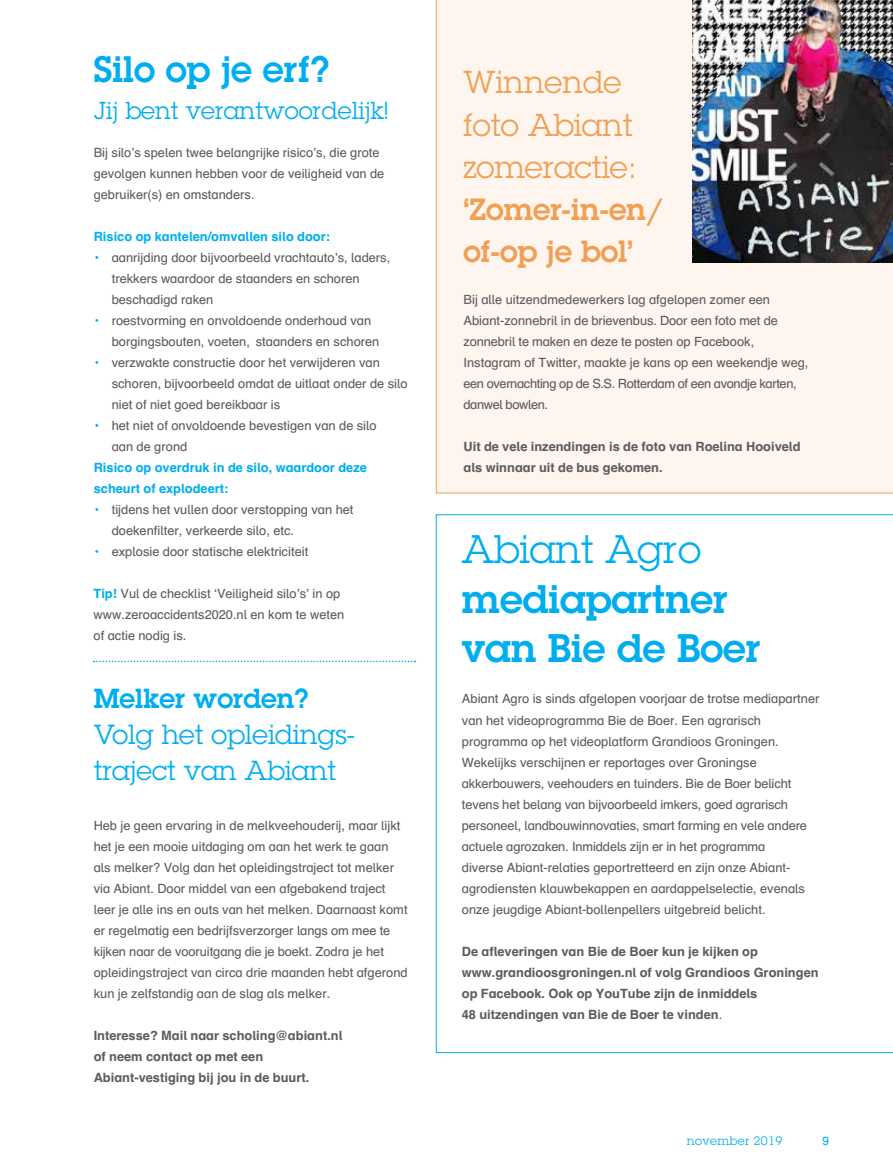
<style>
.page{position:relative;width:893px;height:1170px;background:#fff}
.page>*{position:absolute;margin:0;border:0;box-sizing:border-box;transform-origin:0 0}
.t1{font:600 39px/49.5px "Lubalin Graph Std";color:#00aeef}
.t2{font:39px "Lubalin Graph Std";color:#00aeef}
.t3{font:600 36px "Lubalin Graph Std";color:#00aeef}
.t4{font:31.05px/42.6px "Lubalin Graph Std";color:#f09f54}
.t5{font:600 30px/42px "Lubalin Graph Std";color:#f09f54}
.t6{font:27px/36px "Lubalin Graph Std";color:#00aeef}
.t7{font:600 27px "Lubalin Graph Std";color:#00aeef}
.t8{font:24px "Lubalin Graph Std";color:#00aeef}
.t9{font:12.75px/21px "Schulbuch Nord";color:#5d5d60}
.t10{font:700 12.75px/21px "Schulbuch Nord";color:#5d5d60}
.t11{font:700 12.75px/21px "Schulbuch Nord";color:#00aeef}
.t12{font:12px "Lubalin Graph Std";letter-spacing:.025em;color:#00aeef}
.t13{font:12px "Schulbuch Nord";color:#00aeef}
.s1{color:#00aeef}
.s2{font-weight:400}
.s3{font-weight:700;color:#00aeef}
</style>
<div class="page">
<svg style="left:436px;top:514px;width:457px;height:538px"></svg>
<div style="left:436px;top:0;width:457px;height:493px;background:#fdf5ee"></div>
<img style="left:692px;top:0;width:201px;height:262px">
<svg style="left:94px;top:660px;width:322px;height:2px"></svg>
<h2 class="t3" style="left:94px;top:45px;width:237px">Silo op je erf?</h2>
<h3 class="t8" style="left:94px;top:96px;width:295px">Jij bent verantwoordelijk!</h3>
<p class="t9" style="left:94px;top:142px;width:292px">Bij silo’s spelen twee belangrijke risico’s, die grote gevolgen kunnen hebben voor de veiligheid van de gebruiker(s) en omstanders.</p>
<p class="t11" style="left:94px;top:226px;width:238px">Risico op kantelen/omvallen silo door:</p>
<p class="t9" style="left:112px;top:247px;width:280px;text-indent:-18px"><span class="s1">•</span> aanrijding door bijvoorbeeld vrachtauto’s, laders, trekkers waardoor de staanders en schoren beschadigd raken</p>
<p class="t9" style="left:112px;top:310px;width:269px;text-indent:-18px"><span class="s1">•</span> roestvorming en onvoldoende onderhoud van borgingsbouten, voeten, staanders en schoren</p>
<p class="t9" style="left:112px;top:352px;width:297px;text-indent:-18px"><span class="s1">•</span> verzwakte constructie door het verwijderen van schoren, bijvoorbeeld omdat de uitlaat onder de silo niet of niet goed bereikbaar is</p>
<p class="t9" style="left:112px;top:415px;width:267px;text-indent:-18px"><span class="s1">•</span> het niet of onvoldoende bevestigen van de silo aan de grond</p>
<p class="t11" style="left:94px;top:457px;width:275px">Risico op overdruk in de silo, waardoor deze scheurt of explodeert:</p>
<p class="t9" style="left:112px;top:499px;width:243px;text-indent:-18px"><span class="s1">•</span> tijdens het vullen door verstopping van het doekenfilter, verkeerde silo, etc.</p>
<p class="t9" style="left:94px;top:541px;width:216px"><span class="s1">•</span> explosie door statische elektriciteit</p>
<h1 class="t2" style="left:462px;top:525px;width:241px">Abiant Agro</h1>
<h1 class="t1" style="left:462px;top:573px;width:300px">mediapartner van Bie de Boer</h1>
<p class="t9" style="left:462px;top:688px;width:359px">Abiant Agro is sinds afgelopen voorjaar de trotse mediapartner van het videoprogramma Bie de Boer. Een agrarisch programma op het videoplatform Grandioos Groningen.<br>Wekelijks verschijnen er reportages over Groningse akkerbouwers, veehouders en tuinders. Bie de Boer belicht tevens het belang van bijvoorbeeld imkers, goed agrarisch personeel, landbouwinnovaties, smart farming en vele andere actuele agrozaken. Inmiddels zijn er in het programma<br>diverse Abiant-relaties geportretteerd en zijn onze Abiant&shy;agrodiensten klauwbekappen en aardappelselectie, evenals onze jeugdige Abiant-bollenpellers uitgebreid belicht.</p>
<p class="t10" style="left:462px;top:940px;width:358px">De afleveringen van Bie de Boer kun je kijken op www.grandioosgroningen.nl of volg Grandioos Groningen op Facebook. Ook op YouTube zijn de inmiddels<br>48 uitzendingen van Bie de Boer te vinden<span class="s2">.</span></p>
<h3 class="t4" style="left:463px;top:60px;width:175px">Winnende foto Abiant zomeractie:</h3>
<h3 class="t5" style="left:463px;top:188px;width:201px">‘Zomer-in-en/ of-op je bol’</h3>
<p class="t9" style="left:463px;top:289px;width:346px">Bij alle uitzendmedewerkers lag afgelopen zomer een Abiant-zonnebril in de brievenbus. Door een foto met de zonnebril te maken en deze te posten op Facebook, Instagram of Twitter, maakte je kans op een weekendje weg, een overnachting op de S.S. Rotterdam of een avondje karten, danwel bowlen.</p>
<p class="t10" style="left:463px;top:436px;width:339px">Uit de vele inzendingen is de foto van Roelina Hooiveld als winnaar uit de bus gekomen.</p>
<p class="t9" style="left:94px;top:583px;width:252px"><span class="s3">Tip!</span> Vul de checklist ‘Veiligheid silo’s’ in op www.zeroaccidents2020.nl en kom te weten of actie nodig is.</p>
<h3 class="t7" style="left:94px;top:680px;width:217px">Melker worden?</h3>
<h3 class="t6" style="left:94px;top:715px;width:263px">Volg het opleidings&shy;traject van Abiant</h3>
<p class="t9" style="left:94px;top:814px;width:316px">Heb je geen ervaring in de melkveehouderij, maar lijkt het je een mooie uitdaging om aan het werk te gaan als melker? Volg dan het opleidingstraject tot melker via Abiant. Door middel van een afgebakend traject leer je alle ins en outs van het melken. Daarnaast komt er regelmatig een bedrijfsverzorger langs om mee te kijken naar de vooruitgang die je boekt. Zodra je het opleidingstraject van circa drie maanden hebt afgerond kun je zelfstandig aan de slag als melker.</p>
<p class="t10" style="left:94px;top:1024px;width:250px">Interesse? Mail naar scholing@abiant.nl of neem contact op met een<br>Abiant-vestiging bij jou in de buurt.</p>
<p class="t12" style="left:687px;top:1132px;width:97px">november 2019</p>
<p class="t13" style="left:822px;top:1132px;width:8px">9</p>
</div>
